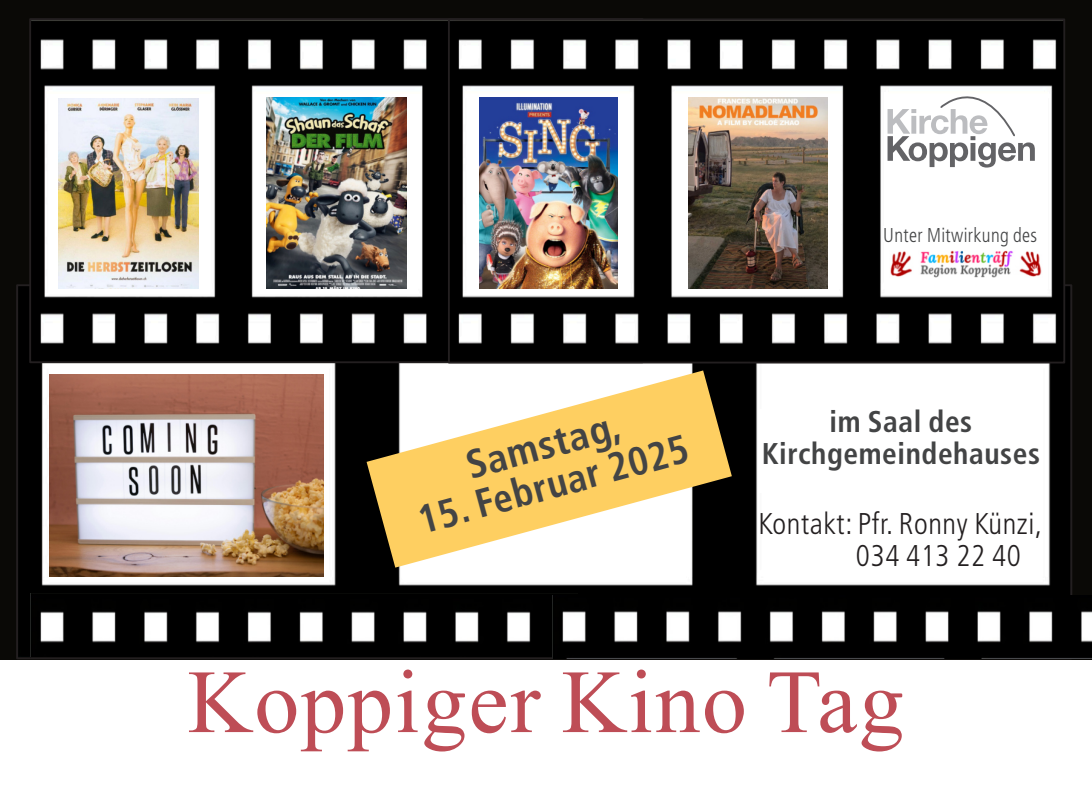
<style>
.page{position:relative;width:1092px;height:787px;background:#fff}
.page>*{position:absolute;margin:0;border:0;box-sizing:border-box;transform-origin:0 0}
.t1{font:90px "Times New Roman";letter-spacing:.02em;color:#be4d56}
.t2{font:700 condensed 40px "Frutiger LT Std";color:#434445;scale:.96 1}
.t3{font:700 condensed 40px "Frutiger LT Std";color:#434445}
.t4{font:300 condensed 30px/32.5px "Frutiger LT Std";letter-spacing:.02em;color:#231f20}
.t5{font:700 condensed 30px/32.5px "Frutiger LT Std";letter-spacing:.02em;color:#434445;text-align:center}
.t6{font:300 condensed 20px "Frutiger LT Std";letter-spacing:.02em;color:#434445;scale:.94 1}
</style>
<div class="page">
<div style="left:0;top:0;width:1091px;height:660px;background:#000"></div>
<img style="left:30px;top:363px;width:1021px;height:293px">
<img style="left:40px;top:39px;width:387px;height:305px">
<img style="left:458px;top:39px;width:598px;height:305px">
<div style="left:448px;top:18px;width:617px;height:345px;border:2px solid #231f20"></div>
<img style="left:31px;top:593px;width:547px;height:63px">
<img style="left:553px;top:595px;width:538px;height:61px">
<img style="left:889px;top:251px;width:153px;height:27px">
<div style="left:759px;top:409px;width:283px;height:83px;background:#fff"></div>
<svg style="left:366px;top:370px;width:365px;height:197px;background:#ddc48a"></svg>
<img style="left:688px;top:97px;width:139px;height:191px">
<img style="left:479px;top:97px;width:139px;height:191px">
<img style="left:58px;top:98px;width:140px;height:191px">
<img style="left:266px;top:98px;width:140px;height:191px">
<div style="left:883px;top:227px;width:158px;height:15px;background:#fff"></div>
<img style="left:50px;top:374px;width:273px;height:203px">
<svg style="left:887px;top:72px;width:147px;height:95px;background:#bebebf"></svg>
<h2 class="t3" style="left:463px;top:450px;width:160px;rotate:-15deg">Samstag,</h2>
<h2 class="t2" style="left:414px;top:504px;width:292px;rotate:-15deg">15. Februar 2025</h2>
<p class="t6" style="left:883px;top:227px;width:165px">Unter Mitwirkung des</p>
<p class="t5" style="left:761px;top:408px;width:280px">im Saal des<br>Kirchgemeindehauses</p>
<p class="t4" style="left:855px;top:510px;width:188px;text-indent:-97px">Kontakt: Pfr. Ronny Künzi,<br>034 413 22 40</p>
<h1 class="t1" style="left:187px;top:669px;width:717px">Koppiger Kino Tag</h1>
</div>
